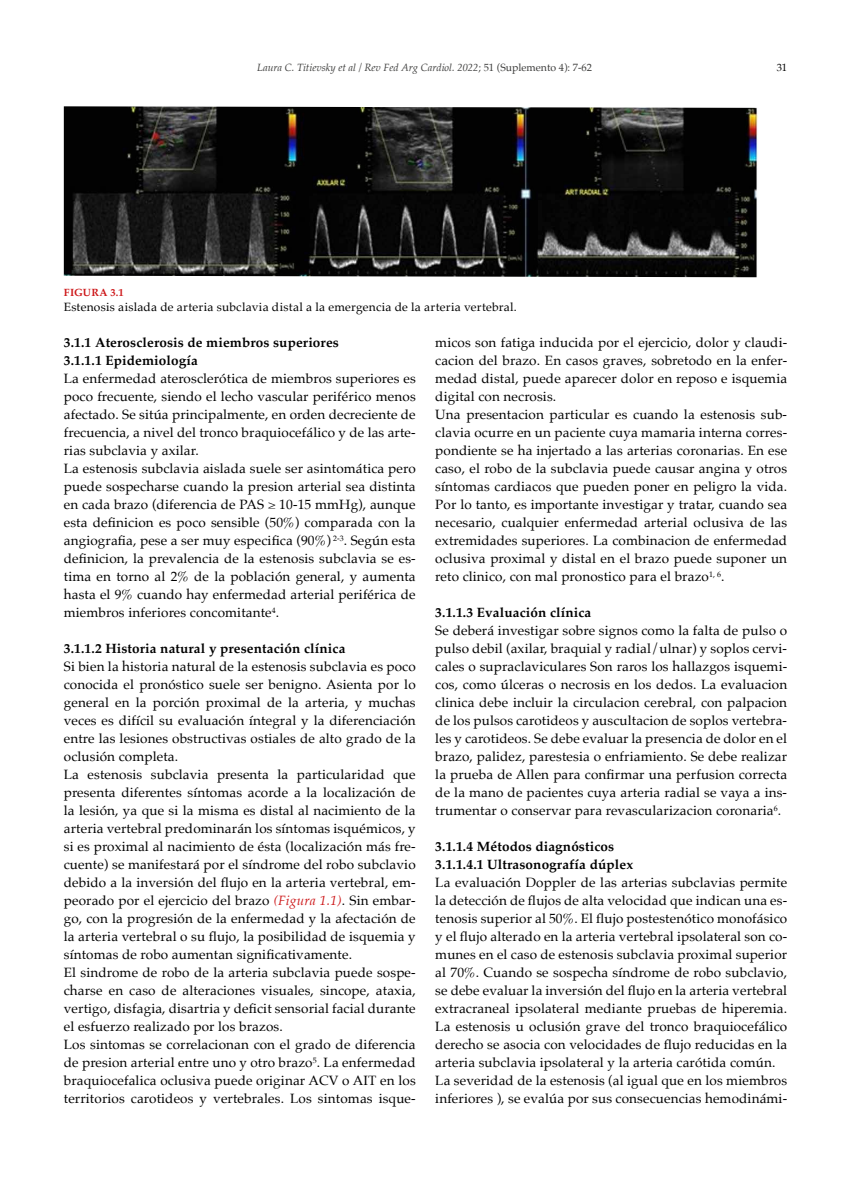
<style>
.page{position:relative;width:851px;height:1191px;background:#fff}
.page>*{position:absolute;margin:0;border:0;box-sizing:border-box;transform-origin:0 0}
.t1{font:13.5px/18px "Palatino";letter-spacing:.01em;color:#000}
.t2{font:700 13.5px/18px "Palatino";letter-spacing:.01em;color:#000}
.t3{font:12px "Palatino";letter-spacing:.02em;color:#000}
.t4{font:italic 10.5px "Palatino";color:#3c3c3b}
.t5{font:700 10.5px "Palatino";letter-spacing:.035em;color:#cd1719}
.t6{font:10.5px "Palatino";color:#000}
.s1{font-style:normal}
.s2{font-style:italic;color:#cd1719}
</style>
<div class="page">
<img style="left:64px;top:106px;width:694px;height:171px">
<p class="t4" style="left:257px;top:58px;width:336px">Laura C. Titievsky et al / Rev Fed Arg Cardiol. 2022<span class="s1">; 51 (Suplemento 4): 7-62</span></p>
<p class="t6" style="left:776px;top:58px;width:12px">31</p>
<p class="t5" style="left:64px;top:283px;width:61px">FIGURA 3.1</p>
<p class="t3" style="left:64px;top:297px;width:454px">Estenosis aislada de arteria subclavia distal a la emergencia de la arteria vertebral.</p>
<p class="t2" style="left:64px;top:333px;width:276px">3.1.1 Aterosclerosis de miembros superiores<br>3.1.1.1 Epidemiología</p>
<p class="t1" style="left:64px;top:369px;width:353px">La enfermedad aterosclerótica de miembros superiores es poco frecuente, siendo el lecho vascular periférico menos afectado. Se sitúa principalmente, en orden decreciente de frecuencia, a nivel del tronco braquiocefálico y de las arte&shy;rias subclavia y axilar.<br>La estenosis subclavia aislada suele ser asintomática pero puede sospecharse cuando la presion arterial sea distinta en cada brazo (diferencia de PAS ≥ 10-15 mmHg), aunque esta definicion es poco sensible (50%) comparada con la angiografia, pese a ser muy especifica (90%) <sup>2-3</sup>. Según esta definicion, la prevalencia de la estenosis subclavia se es&shy;tima en torno al 2% de la población general, y aumenta hasta el 9% cuando hay enfermedad arterial periférica de miembros inferiores concomitante<sup>4</sup>.</p>
<p class="t2" style="left:64px;top:639px;width:283px">3.1.1.2 Historia natural y presentación clínica</p>
<p class="t1" style="left:64px;top:657px;width:353px">Si bien la historia natural de la estenosis subclavia es poco conocida el pronóstico suele ser benigno. Asienta por lo general en la porción proximal de la arteria, y muchas veces es difícil su evaluación íntegral y la diferenciación entre las lesiones obstructivas ostiales de alto grado de la oclusión completa.<br>La estenosis subclavia presenta la particularidad que presenta diferentes síntomas acorde a la localización de la lesión, ya que si la misma es distal al nacimiento de la arteria vertebral predominarán los síntomas isquémicos, y si es proximal al nacimiento de ésta (localización más fre&shy;cuente) se manifestará por el síndrome del robo subclavio debido a la inversión del flujo en la arteria vertebral, em&shy;peorado por el ejercicio del brazo <span class="s2">(Figura 1.1)</span>. Sin embar&shy;go, con la progresión de la enfermedad y la afectación de la arteria vertebral o su flujo, la posibilidad de isquemia y síntomas de robo aumentan significativamente.<br>El sindrome de robo de la arteria subclavia puede sospe&shy;charse en caso de alteraciones visuales, sincope, ataxia, vertigo, disfagia, disartria y deficit sensorial facial durante el esfuerzo realizado por los brazos.<br>Los sintomas se correlacionan con el grado de diferencia de presion arterial entre uno y otro brazo<sup>5</sup>. La enfermedad braquiocefalica oclusiva puede originar ACV o AIT en los territorios carotideos y vertebrales. Los sintomas isque-</p>
<p class="t1" style="left:435px;top:333px;width:353px">micos son fatiga inducida por el ejercicio, dolor y claudi&shy;cacion del brazo. En casos graves, sobretodo en la enfer&shy;medad distal, puede aparecer dolor en reposo e isquemia digital con necrosis.<br>Una presentacion particular es cuando la estenosis sub&shy;clavia ocurre en un paciente cuya mamaria interna corres&shy;pondiente se ha injertado a las arterias coronarias. En ese caso, el robo de la subclavia puede causar angina y otros síntomas cardiacos que pueden poner en peligro la vida.<br>Por lo tanto, es importante investigar y tratar, cuando sea necesario, cualquier enfermedad arterial oclusiva de las extremidades superiores. La combinacion de enfermedad oclusiva proximal y distal en el brazo puede suponer un reto clinico, con mal pronostico para el brazo<sup>1,</sup> <sup>6</sup>.</p>
<p class="t2" style="left:435px;top:603px;width:157px">3.1.1.3 Evaluación clínica</p>
<p class="t1" style="left:435px;top:621px;width:353px;text-align:justify">Se deberá investigar sobre signos como la falta de pulso o pulso debil (axilar, braquial y radial/ulnar) y soplos cervi&shy;cales o supraclaviculares Son raros los hallazgos isquemi&shy;cos, como úlceras o necrosis en los dedos. La evaluacion clinica debe incluir la circulacion cerebral, con palpacion de los pulsos carotideos y auscultacion de soplos vertebra&shy;les y carotideos. Se debe evaluar la presencia de dolor en el brazo, palidez, parestesia o enfriamiento. Se debe realizar la prueba de Allen para confirmar una perfusion correcta de la mano de pacientes cuya arteria radial se vaya a ins&shy;trumentar o conservar para revascularizacion coronaria<sup>6</sup>.</p>
<p class="t2" style="left:435px;top:837px;width:199px">3.1.1.4 Métodos diagnósticos<br>3.1.1.4.1 Ultrasonografía dúplex</p>
<p class="t1" style="left:435px;top:873px;width:353px">La evaluación Doppler de las arterias subclavias permite la detección de flujos de alta velocidad que indican una es&shy;tenosis superior al 50%. El flujo postestenótico monofásico y el flujo alterado en la arteria vertebral ipsolateral son co&shy;munes en el caso de estenosis subclavia proximal superior al 70%. Cuando se sospecha síndrome de robo subclavio, se debe evaluar la inversión del flujo en la arteria vertebral extracraneal ipsolateral mediante pruebas de hiperemia.<br>La estenosis u oclusión grave del tronco braquiocefálico derecho se asocia con velocidades de flujo reducidas en la arteria subclavia ipsolateral y la arteria carótida común.<br>La severidad de la estenosis (al igual que en los miembros inferiores ), se evalúa por sus consecuencias hemodinámi-</p>
</div>
